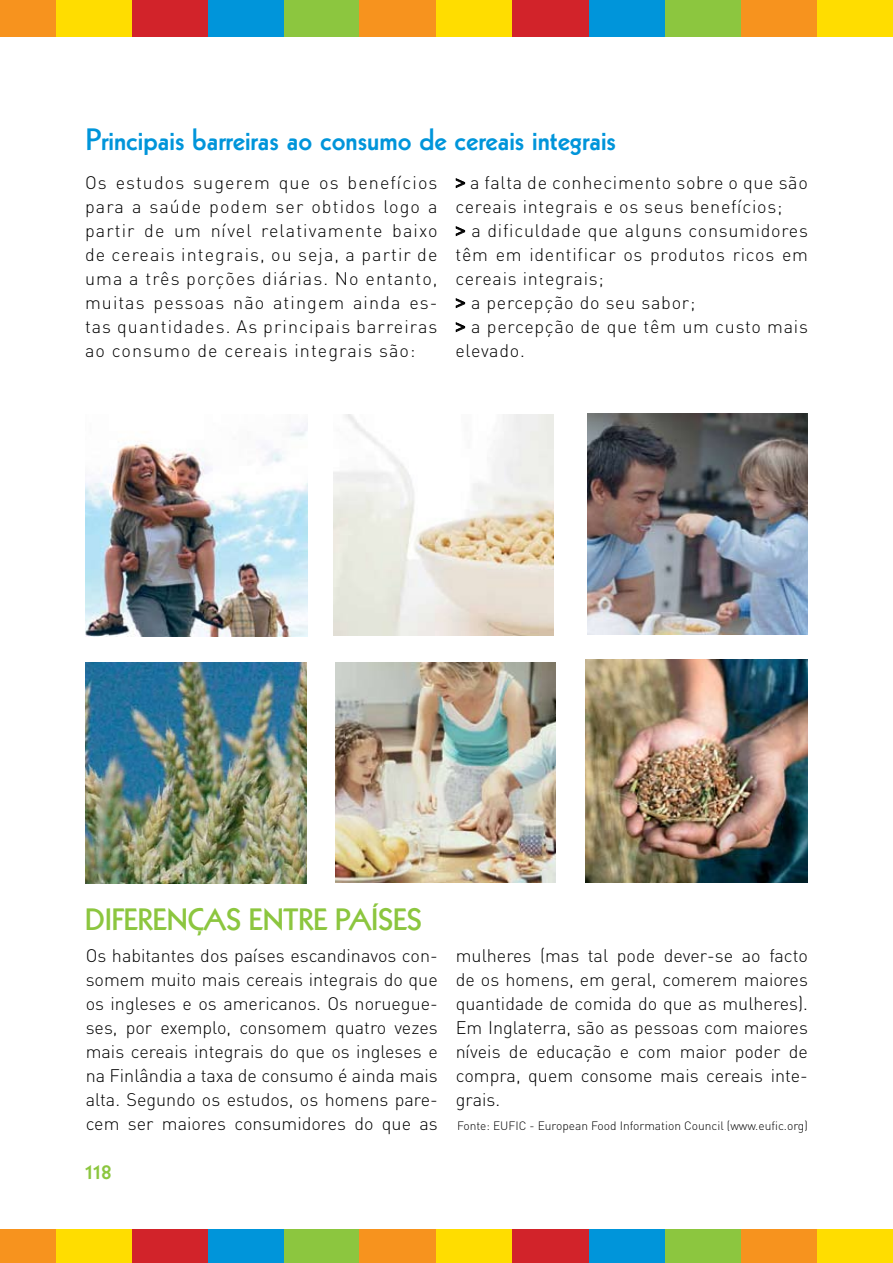
<style>
.page{position:relative;width:893px;height:1263px;background:#fff}
.page>*{position:absolute;margin:0;border:0;box-sizing:border-box;transform-origin:0 0}
.t1{font:800 30px "Kabel";color:#0095da}
.t2{font:800 30px "Kabel";color:#8cc63f}
.t3{font:800 22.5px "Kabel";color:#8cc63f}
.t4{font:300 18px/24px "DIN";letter-spacing:.04em;color:#000;text-align:justify}
.t5{font:300 12px "DIN";color:#000}
.s1{font-family:"Kabel";font-weight:800;font-size:16.5px}
</style>
<div class="page">
<img style="left:85px;top:423px;width:223px;height:214px">
<img style="left:85px;top:662px;width:221px;height:221px">
<img style="left:586px;top:659px;width:222px;height:223px">
<img style="left:336px;top:662px;width:219px;height:221px">
<img style="left:333px;top:415px;width:221px;height:220px">
<svg style="left:455px;top:178px;width:10px;height:11px"></svg>
<svg style="left:455px;top:226px;width:10px;height:11px"></svg>
<svg style="left:455px;top:298px;width:10px;height:11px"></svg>
<svg style="left:455px;top:322px;width:10px;height:11px"></svg>
<img style="left:588px;top:414px;width:220px;height:221px">
<div style="left:284px;top:1229px;width:77px;height:34px;background:#8cc63f"></div>
<div style="left:207px;top:1229px;width:77px;height:34px;background:#0095da"></div>
<div style="left:131px;top:1229px;width:76px;height:34px;background:#d2232a"></div>
<div style="left:55px;top:1229px;width:77px;height:34px;background:#fd0"></div>
<div style="left:0;top:1229px;width:55px;height:34px;background:#f7931e"></div>
<div style="left:359px;top:1229px;width:77px;height:34px;background:#f7931e"></div>
<div style="left:436px;top:1229px;width:77px;height:34px;background:#fd0"></div>
<div style="left:512px;top:1229px;width:77px;height:34px;background:#d2232a"></div>
<div style="left:589px;top:1229px;width:76px;height:34px;background:#0095da"></div>
<div style="left:665px;top:1229px;width:77px;height:34px;background:#8cc63f"></div>
<div style="left:741px;top:1229px;width:77px;height:34px;background:#f7931e"></div>
<div style="left:817px;top:1229px;width:76px;height:34px;background:#fd0"></div>
<div style="left:284px;top:0;width:77px;height:36px;background:#8cc63f"></div>
<div style="left:207px;top:0;width:77px;height:36px;background:#0095da"></div>
<div style="left:131px;top:0;width:76px;height:36px;background:#d2232a"></div>
<div style="left:55px;top:0;width:77px;height:36px;background:#fd0"></div>
<div style="left:0;top:0;width:55px;height:36px;background:#f7931e"></div>
<div style="left:359px;top:0;width:77px;height:36px;background:#f7931e"></div>
<div style="left:436px;top:0;width:77px;height:36px;background:#fd0"></div>
<div style="left:512px;top:0;width:77px;height:36px;background:#d2232a"></div>
<div style="left:589px;top:0;width:76px;height:36px;background:#0095da"></div>
<div style="left:665px;top:0;width:77px;height:36px;background:#8cc63f"></div>
<div style="left:741px;top:0;width:77px;height:36px;background:#f7931e"></div>
<div style="left:817px;top:0;width:76px;height:36px;background:#fd0"></div>
<h1 class="t1" style="left:86px;top:122px;width:532px">Principais barreiras ao consumo de cereais integrais</h1>
<p class="t4" style="left:85px;top:170px;width:354px">Os estudos sugerem que os benefícios para a saúde podem ser obtidos logo a partir de um nível relativamente baixo de cereais integrais, ou seja, a partir de uma a três porções diárias. No entanto, muitas pessoas não atingem ainda es&shy;tas quantidades. As principais barreiras ao consumo de cereais integrais são:</p>
<p class="t4" style="left:455px;top:170px;width:354px;text-align:left"><span class="s1">&gt;</span> a falta de conhecimento sobre o que são cereais integrais e os seus benefícios;<br><span class="s1">&gt;</span> a dificuldade que alguns consumidores têm em identificar os produtos ricos em cereais integrais;<br><span class="s1">&gt;</span> a percepção do seu sabor;<br><span class="s1">&gt;</span> a percepção de que têm um custo mais elevado.</p>
<h1 class="t2" style="left:85px;top:902px;width:338px">DIFERENÇAS ENTRE PAÍSES</h1>
<p class="t4" style="left:86px;top:943px;width:354px">Os habitantes dos países escandinavos con&shy;somem muito mais cereais integrais do que os ingleses e os americanos. Os noruegue&shy;ses, por exemplo, consomem quatro vezes mais cereais integrais do que os ingleses e na Finlândia a taxa de consumo é ainda mais alta. Segundo os estudos, os homens pare&shy;cem ser maiores consumidores do que as</p>
<p class="t4" style="left:456px;top:943px;width:354px">mulheres (mas tal pode dever-se ao facto de os homens, em geral, comerem maiores quantidade de comida do que as mulheres).<br>Em Inglaterra, são as pessoas com maiores níveis de educação e com maior poder de compra, quem consome mais cereais inte&shy;grais.</p>
<p class="t5" style="left:457px;top:1118px;width:352px">Fonte: EUFIC - European Food Information Council (www.eufic.org)</p>
<p class="t3" style="left:86px;top:1158px;width:27px">118</p>
</div>
